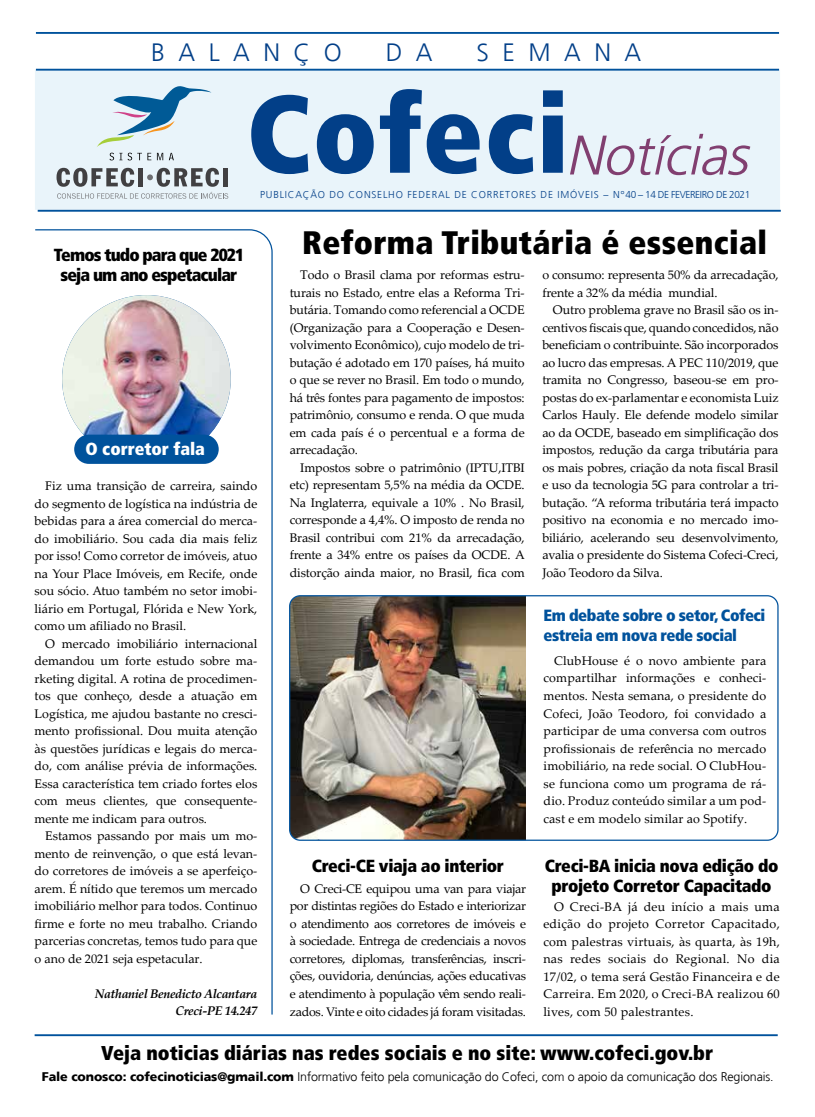
<style>
.page{position:relative;width:815px;height:1117px;background:#fff}
.page>*{position:absolute;margin:0;border:0;box-sizing:border-box;transform-origin:0 0}
.t1{font:900 condensed 32.5px "Frutiger";letter-spacing:.01em;color:#000}
.t2{font:300 25px "Frutiger";letter-spacing:.54em;color:#023f88}
.t3{font:900 condensed 20px "Frutiger";color:#000}
.t4{font:900 condensed 17.5px/20px "Frutiger";letter-spacing:-.02em;color:#000;text-align:center}
.t5{font:900 condensed 17.5px/20px "Frutiger";letter-spacing:-.05em;color:#000;text-align:center}
.t6{font:900 condensed 17.5px "Frutiger";color:#fff}
.t7{font:900 condensed 16.25px/20px "Frutiger";letter-spacing:-.03em;color:#00529c}
.t8{font:12.5px/17.5px "Palatino Linotype";letter-spacing:-.01em;color:#000;text-align:justify}
.t9{font:300 12.5px "Frutiger";letter-spacing:-.01em;color:#000}
.t10{font:italic 700 12.5px/17.5px "Palatino Linotype";letter-spacing:-.03em;color:#000;text-align:right}
.t11{font:300 10px "Frutiger";letter-spacing:.08em;color:#023f88}
.s1{font-weight:900}
</style>
<div class="page">
<img style="left:290px;top:597px;width:236px;height:243px">
<div style="left:289px;top:595px;width:490px;height:245px;border:1px solid #00529c;border-radius:11px"></div>
<svg style="left:35px;top:229px;width:238px;height:786px"></svg>
<img style="left:62px;top:295px;width:169px;height:167px">
<div style="left:35px;top:70px;width:745px;height:140px;background:#e9f4fa;border:1px solid #b8dbf1"></div>
<svg style="left:251px;top:89px;width:312px;height:85px"></svg>
<svg style="left:570px;top:134px;width:180px;height:41px"></svg>
<svg style="left:97px;top:87px;width:114px;height:60px"></svg>
<svg style="left:110px;top:153px;width:12px;height:7px"></svg>
<svg style="left:128px;top:153px;width:23px;height:7px"></svg>
<svg style="left:157px;top:153px;width:6px;height:7px"></svg>
<svg style="left:169px;top:153px;width:5px;height:7px"></svg>
<svg style="left:57px;top:168px;width:171px;height:31px"></svg>
<hr style="left:36px;top:69px;width:743px;height:2px;background:#00529c">
<hr style="left:36px;top:32px;width:743px;height:2px;background:#00529c">
<hr style="left:38px;top:210px;width:743px;height:2px;background:#00529c">
<div style="left:74px;top:434px;width:145px;height:30px;background:#00529c;border-radius:15px"></div>
<hr style="left:35px;top:1033px;width:743px;height:2px;background:#00529c">
<h2 class="t2" style="left:151px;top:39px;width:192px">BALANÇO</h2>
<h2 class="t2" style="left:386px;top:39px;width:48px">D A</h2>
<h2 class="t2" style="left:476px;top:39px;width:166px">SEMANA</h2>
<p class="t11" style="left:260px;top:189px;width:492px">PUBLICAÇÃO DO CONSELHO FEDERAL DE CORRETORES DE IMÓVEIS – Nº40 – 14 DE FEVEREIRO DE 2021</p>
<h3 class="t5" style="left:54px;top:244px;width:192px">Temos tudo para que 2021 seja um ano espetacular</h3>
<h3 class="t6" style="left:85px;top:437px;width:121px">O corretor fala</h3>
<p class="t8" style="left:35px;top:476px;width:224px;text-indent:11px">Fiz uma transição de carreira, saindo do segmento de logística na indústria de bebidas para a área comercial do merca&shy;do imobiliário. Sou cada dia mais feliz por isso! Como corretor de imóveis, atuo na Your Place Imóveis, em Recife, onde sou sócio. Atuo também no setor imobi&shy;liário em Portugal, Flórida e New York, como um afiliado no Brasil.</p>
<p class="t8" style="left:35px;top:634px;width:224px;text-indent:11px">O mercado imobiliário internacional demandou um forte estudo sobre ma&shy;rketing digital. A rotina de procedimen&shy;tos que conheço, desde a atuação em Logística, me ajudou bastante no cresci&shy;mento profissional. Dou muita atenção às questões jurídicas e legais do merca&shy;do, com análise prévia de informações.<br>Essa característica tem criado fortes elos com meus clientes, que consequente&shy;mente me indicam para outros.</p>
<p class="t8" style="left:35px;top:826px;width:224px;text-indent:11px">Estamos passando por mais um mo&shy;mento de reinvenção, o que está levan&shy;do corretores de imóveis a se aperfeiço&shy;arem. É nítido que teremos um mercado imobiliário melhor para todos. Continuo firme e forte no meu trabalho. Criando parcerias concretas, temos tudo para que o ano de 2021 seja espetacular.</p>
<p class="t10" style="left:95px;top:984px;width:164px">Nathaniel Benedicto Alcantara<br>Creci-PE 14.247</p>
<h1 class="t1" style="left:302px;top:223px;width:466px">Reforma Tributária é essencial</h1>
<p class="t8" style="left:290px;top:266px;width:237px;text-indent:11px">Todo o Brasil clama por reformas estru&shy;turais no Estado, entre elas a Reforma Tri&shy;butária. Tomando como referencial a OCDE (Organização para a Cooperação e Desen&shy;volvimento Econômico), cujo modelo de tri&shy;butação é adotado em 170 países, há muito o que se rever no Brasil. Em todo o mundo, há três fontes para pagamento de impostos: patrimônio, consumo e renda. O que muda em cada país é o percentual e a forma de arrecadação.</p>
<p class="t8" style="left:290px;top:458px;width:237px;text-indent:11px">Impostos sobre o patrimônio (IPTU,ITBI etc) representam 5,5% na média da OCDE.<br>Na Inglaterra, equivale a 10% . No Brasil, corresponde a 4,4%. O imposto de renda no Brasil contribui com 21% da arrecadação, frente a 34% entre os países da OCDE. A distorção ainda maior, no Brasil, fica com</p>
<p class="t8" style="left:542px;top:266px;width:238px">o consumo: representa 50% da arrecadação, frente a 32% da média mundial.</p>
<p class="t8" style="left:542px;top:301px;width:238px;text-indent:11px">Outro problema grave no Brasil são os in&shy;centivos fiscais que, quando concedidos, não beneficiam o contribuinte. São incorporados ao lucro das empresas. A PEC 110/2019, que tramita no Congresso, baseou-se em pro&shy;postas do ex-parlamentar e economista Luiz Carlos Hauly. Ele defende modelo similar ao da OCDE, baseado em simplificação dos impostos, redução da carga tributária para os mais pobres, criação da nota fiscal Brasil e uso da tecnologia 5G para controlar a tri&shy;butação. “A reforma tributária terá impacto positivo na economia e no mercado imo&shy;biliário, acelerando seu desenvolvimento, avalia o presidente do Sistema Cofeci-Creci, João Teodoro da Silva.</p>
<h3 class="t7" style="left:544px;top:605px;width:223px">Em debate sobre o setor, Cofeci estreia em nova rede social</h3>
<h3 class="t4" style="left:312px;top:855px;width:194px">Creci-CE viaja ao interior</h3>
<p class="t8" style="left:290px;top:879px;width:238px;text-indent:11px">O Creci-CE equipou uma van para viajar por distintas regiões do Estado e interiorizar o atendimento aos corretores de imóveis e à sociedade. Entrega de credenciais a novos corretores, diplomas, transferências, inscri&shy;ções, ouvidoria, denúncias, ações educativas e atendimento à população vêm sendo reali&shy;zados. Vinte e oito cidades já foram visitadas.</p>
<p class="t8" style="left:544px;top:651px;width:224px;text-indent:11px">ClubHouse é o novo ambiente para compartilhar informações e conheci&shy;mentos. Nesta semana, o presidente do Cofeci, João Teodoro, foi convidado a participar de uma conversa com outros profissionais de referência no mercado imobiliário, na rede social. O ClubHou&shy;se funciona como um programa de rá&shy;dio. Produz conteúdo similar a um pod&shy;cast e em modelo similar ao Spotify.</p>
<h3 class="t4" style="left:545px;top:855px;width:235px">Creci-BA inicia nova edição do projeto Corretor Capacitado</h3>
<p class="t8" style="left:543px;top:897px;width:238px;text-indent:11px">O Creci-BA já deu início a mais uma edição do projeto Corretor Capacitado, com palestras virtuais, às quarta, às 19h, nas redes sociais do Regional. No dia 17/02, o tema será Gestão Financeira e de Carreira. Em 2020, o Creci-BA realizou 60 lives, com 50 palestrantes.</p>
<h3 class="t3" style="left:101px;top:1040px;width:614px">Veja noticias diárias nas redes sociais e no site: www.cofeci.gov.br</h3>
<p class="t9" style="left:42px;top:1068px;width:733px"><span class="s1">Fale conosco: cofecinoticias@gmail.com</span> Informativo feito pela comunicação do Cofeci, com o apoio da comunicação dos Regionais.</p>
</div>
